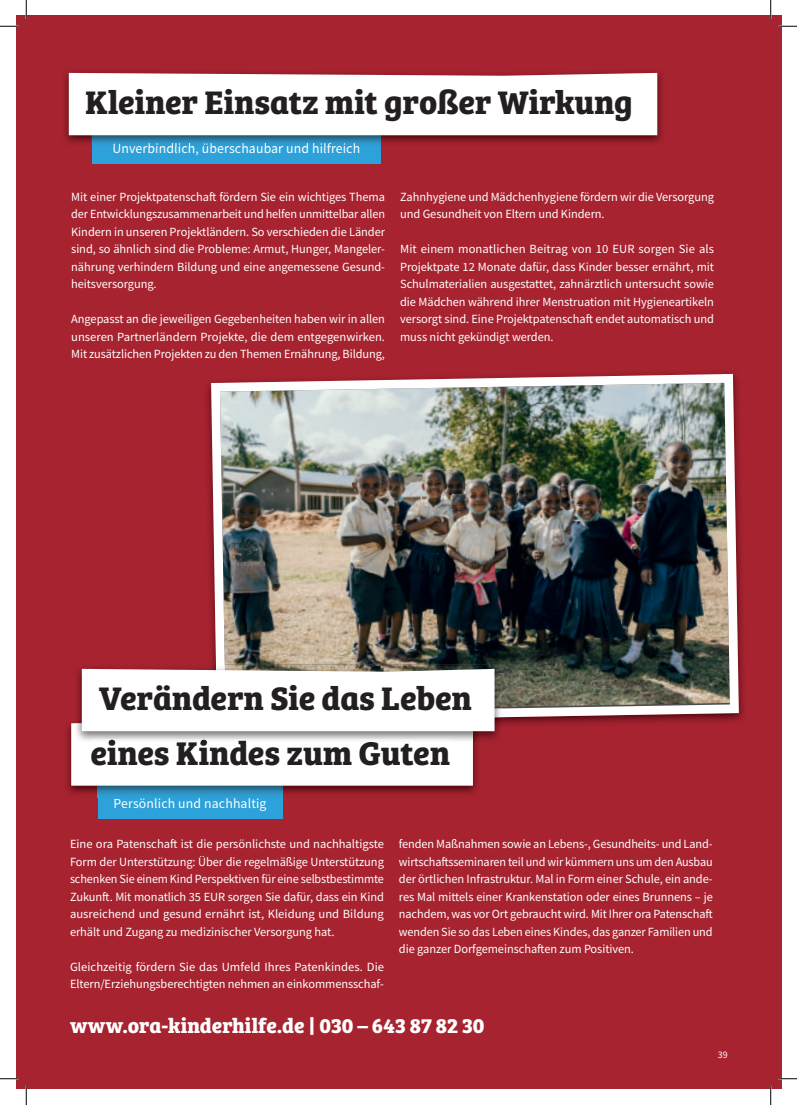
<style>
.page{position:relative;width:797px;height:1105px;background:#fff}
.page>*{position:absolute;margin:0;border:0;box-sizing:border-box;transform-origin:0 0}
.t1{font:700 33.75px "Bree Serif";letter-spacing:-.005em;color:#231f20}
.t2{font:700 21.25px "Bree Serif";color:#fff}
.t3{font:13.75px "Source Sans Pro";letter-spacing:.01em;color:#fff}
.t4{font:12.5px/17.5px "Source Sans Pro";letter-spacing:-.005em;color:#fff;text-align:justify}
.t5{font:10px "Source Sans Pro";color:#fff}
</style>
<div class="page">
<div style="left:16px;top:16px;width:765px;height:1073px;background:#a7232f"></div>
<div style="left:92px;top:128px;width:289px;height:36px;background:#2ca1da"></div>
<img style="left:64px;top:71px;width:598px;height:76px">
<img style="left:92px;top:135px;width:289px;height:12px">
<img style="left:114px;top:143px;width:246px;height:4px">
<div style="left:69px;top:73px;width:588px;height:62px;background:#fff"></div>
<img style="left:206px;top:372px;width:525px;height:38px">
<img style="left:738px;top:425px;width:6px;height:295px">
<img style="left:211px;top:374px;width:527px;height:348px">
<div style="left:98px;top:783px;width:184px;height:36px;background:#2ca1da"></div>
<img style="left:66px;top:724px;width:411px;height:73px">
<img style="left:98px;top:786px;width:184px;height:11px">
<img style="left:216px;top:665px;width:286px;height:54px">
<svg style="left:71px;top:669px;width:423px;height:117px;background:#f4efef"></svg>
<svg style="left:0;top:25px;width:19px;height:2px"></svg>
<svg style="left:778px;top:25px;width:19px;height:2px"></svg>
<svg style="left:0;top:1078px;width:19px;height:1px"></svg>
<svg style="left:778px;top:1078px;width:19px;height:1px"></svg>
<svg style="left:25px;top:0;width:2px;height:19px"></svg>
<svg style="left:25px;top:1086px;width:2px;height:19px"></svg>
<svg style="left:770px;top:0;width:1px;height:19px"></svg>
<svg style="left:770px;top:1086px;width:1px;height:19px"></svg>
<h1 class="t1" style="left:85px;top:76px;width:549px">Kleiner Einsatz mit großer Wirkung</h1>
<p class="t3" style="left:112px;top:140px;width:249px">Unverbindlich, überschaubar und hilfreich</p>
<p class="t4" style="left:71px;top:188px;width:315px">Mit einer Projektpatenschaft fördern Sie ein wichtiges Thema der Entwicklungszusammenarbeit und helfen unmittelbar allen Kindern in unseren Projektländern. So verschieden die Länder sind, so ähnlich sind die Probleme: Armut, Hunger, Mangeler&shy;nährung verhindern Bildung und eine angemessene Gesund&shy;heitsversorgung.</p>
<p class="t4" style="left:71px;top:310px;width:315px">Angepasst an die jeweiligen Gegebenheiten haben wir in allen unseren Partnerländern Projekte, die dem entgegenwirken.<br>Mit zusätzlichen Projekten zu den Themen Ernährung, Bildung,</p>
<p class="t4" style="left:400px;top:188px;width:315px">Zahnhygiene und Mädchenhygiene fördern wir die Versorgung und Gesundheit von Eltern und Kindern.</p>
<p class="t4" style="left:400px;top:240px;width:315px">Mit einem monatlichen Beitrag von 10 EUR sorgen Sie als Projektpate 12 Monate dafür, dass Kinder besser ernährt, mit Schulmaterialien ausgestattet, zahnärztlich untersucht sowie die Mädchen während ihrer Menstruation mit Hygieneartikeln versorgt sind. Eine Projektpatenschaft endet automatisch und muss nicht gekündigt werden.</p>
<h1 class="t1" style="left:99px;top:672px;width:374px">Verändern Sie das Leben</h1>
<h1 class="t1" style="left:90px;top:727px;width:361px">eines Kindes zum Guten</h1>
<p class="t3" style="left:114px;top:795px;width:154px">Persönlich und nachhaltig</p>
<p class="t4" style="left:70px;top:835px;width:315px">Eine ora Patenschaft ist die persönlichste und nachhaltigste Form der Unterstützung: Über die regelmäßige Unterstützung schenken Sie einem Kind Perspektiven für eine selbstbestimmte Zukunft. Mit monatlich 35 EUR sorgen Sie dafür, dass ein Kind ausreichend und gesund ernährt ist, Kleidung und Bildung erhält und Zugang zu medizinischer Versorgung hat.</p>
<p class="t4" style="left:70px;top:958px;width:315px">Gleichzeitig fördern Sie das Umfeld Ihres Patenkindes. Die<br>Eltern/Erziehungsberechtigten nehmen an einkommensschaf-</p>
<p class="t4" style="left:399px;top:835px;width:315px">fenden Maßnahmen sowie an Lebens-, Gesundheits- und Land&shy;wirtschaftsseminaren teil und wir kümmern uns um den Ausbau der örtlichen Infrastruktur. Mal in Form einer Schule, ein ande&shy;res Mal mittels einer Krankenstation oder eines Brunnens – je nachdem, was vor Ort gebraucht wird. Mit Ihrer ora Patenschaft wenden Sie so das Leben eines Kindes, das ganzer Familien und die ganzer Dorfgemeinschaften zum Positiven.</p>
<h2 class="t2" style="left:70px;top:1009px;width:416px">www.ora-kinderhilfe.de | 030 – 643 87 82 30</h2>
<p class="t5" style="left:717px;top:1049px;width:11px">39</p>
</div>
